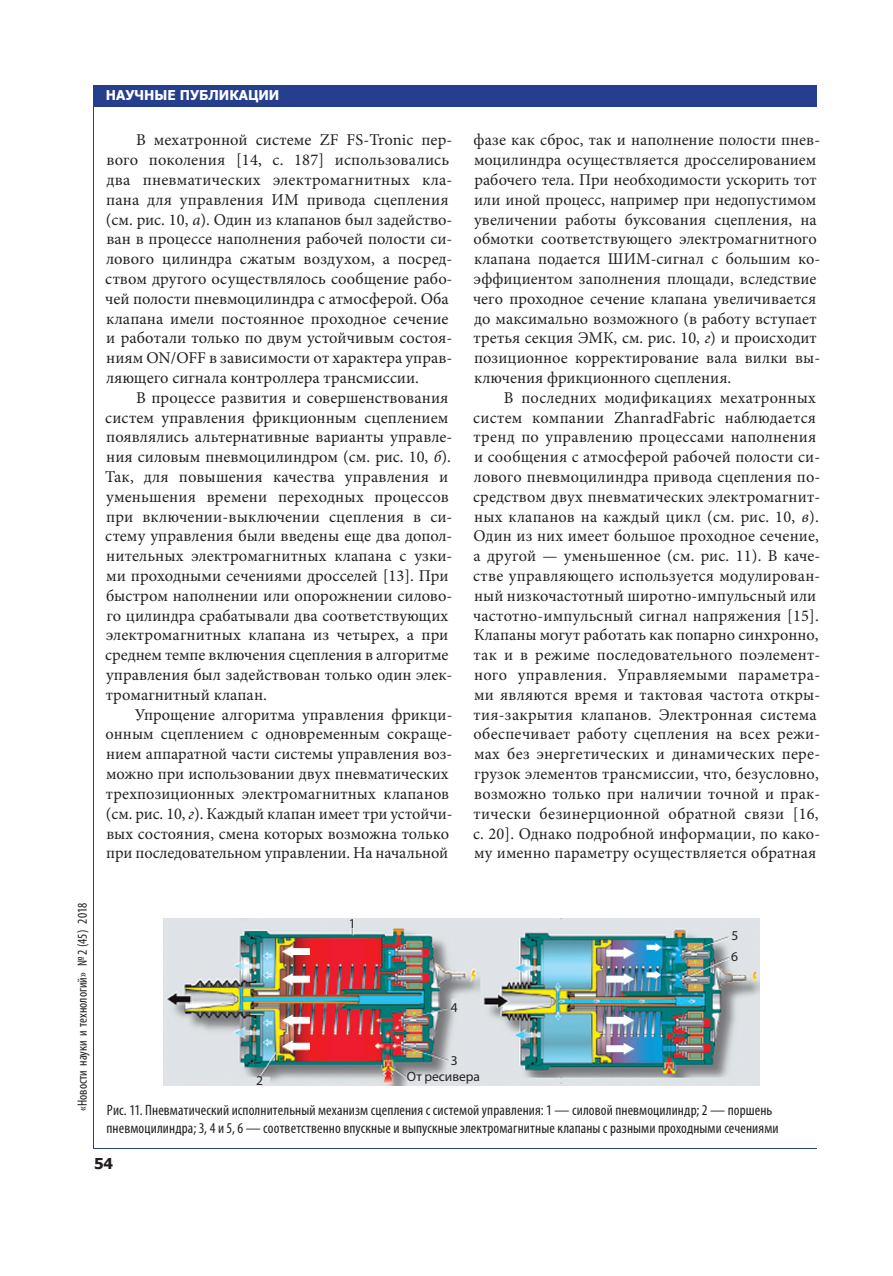
<style>
.page{position:relative;width:893px;height:1276px;background:#fff}
.page>*{position:absolute;margin:0;border:0;box-sizing:border-box;transform-origin:0 0}
.t1{font:16.5px/19.8px "Minion Pro";letter-spacing:.005em;color:#231f20}
.t2{font:condensed 15px/18px "Myriad Pro";letter-spacing:.01em;color:#231f20}
.t3{font:700 15px "Tahoma";color:#231f20}
.t4{font:condensed 13.5px "Myriad Pro";color:#231f20}
.t5{font:700 13.5px "Tahoma";color:#fff}
.t6{font:13.5px/21px "Myriad Pro";color:#231f20}
.s1{font-style:italic}
</style>
<div class="page">
<div style="left:94px;top:85px;width:722px;height:21px;background:#253f8e"></div>
<hr style="left:94px;top:1147px;width:722px;height:1px;background:#253f8e">
<hr style="left:94px;top:85px;width:1px;height:1063px;background:#253f8e">
<img style="left:164px;top:918px;width:595px;height:167px">
<svg style="left:282px;top:946px;width:28px;height:11px"></svg>
<svg style="left:282px;top:973px;width:28px;height:12px"></svg>
<svg style="left:282px;top:1014px;width:28px;height:12px"></svg>
<svg style="left:282px;top:1040px;width:28px;height:12px"></svg>
<svg style="left:606px;top:947px;width:28px;height:12px"></svg>
<svg style="left:646px;top:943px;width:15px;height:8px"></svg>
<svg style="left:646px;top:970px;width:15px;height:9px"></svg>
<svg style="left:606px;top:973px;width:28px;height:12px"></svg>
<svg style="left:606px;top:1014px;width:28px;height:12px"></svg>
<svg style="left:606px;top:1043px;width:28px;height:11px"></svg>
<p class="t5" style="left:106px;top:85px;width:175px">Научные публикации</p>
<p class="t1" style="left:105px;top:130px;width:349px;text-indent:31px">В мехатронной системе ZF FS-Tronic пер&shy;вого поколения [14, с. 187] использовались два пневматических электромагнитных кла&shy;пана для управления ИМ привода сцепления (см. рис. 10, <span class="s1">а</span>). Один из клапанов был задейство&shy;ван в процессе наполнения рабочей полости си&shy;лового цилиндра сжатым воздухом, а посред&shy;ством другого осуществлялось сообщение рабо&shy;чей полости пневмоцилиндра с атмосферой. Оба клапана имели постоянное проходное сечение и работали только по двум устойчивым состоя&shy;ниям ON/OFF в зависимости от характера управ&shy;ляющего сигнала контроллера трансмиссии.</p>
<p class="t1" style="left:105px;top:388px;width:349px;text-indent:31px">В процессе развития и совершенствования систем управления фрикционным сцеплением появлялись альтернативные варианты управле&shy;ния силовым пневмоцилиндром (см. рис. 10, <span class="s1">б</span>).<br>Так, для повышения качества управления и уменьшения времени переходных процессов при включении-выключении сцепления в си&shy;стему управления были введены еще два допол&shy;нительных электромагнитных клапана с узки&shy;ми проходными сечениями дросселей [13]. При быстром наполнении или опорожнении силово&shy;го цилиндра срабатывали два соответствующих электромагнитных клапана из четырех, а при среднем темпе включения сцепления в алгоритме управления был задействован только один элек&shy;тромагнитный клапан.</p>
<p class="t1" style="left:106px;top:704px;width:348px;text-indent:29px">Упрощение алгоритма управления фрикци&shy;онным сцеплением с одновременным сокраще&shy;нием аппаратной части системы управления воз&shy;можно при использовании двух пневматических трехпозиционных электромагнитных клапанов (см. рис. 10, <span class="s1">г</span>). Каждый клапан имеет три устойчи&shy;вых состояния, смена которых возможна только при последовательном управлении. На начальной</p>
<p class="t1" style="left:473px;top:130px;width:349px">фазе как сброс, так и наполнение полости пнев&shy;моцилиндра осуществляется дросселированием рабочего тела. При необходимости ускорить тот или иной процесс, например при недопустимом увеличении работы буксования сцепления, на обмотки соответствующего электромагнитного клапана подается ШИМ-сигнал с большим ко&shy;эффициентом заполнения площади, вследствие чего проходное сечение клапана увеличивается до максимально возможного (в работу вступает третья секция ЭМК, см. рис. 10, <span class="s1">г</span>) и происходит позиционное корректирование вала вилки вы&shy;ключения фрикционного сцепления.</p>
<p class="t1" style="left:473px;top:388px;width:349px;text-indent:31px">В последних модификациях мехатронных систем компании ZhanradFabric наблюдается тренд по управлению процессами наполнения и сообщения с атмосферой рабочей полости си&shy;лового пневмоцилиндра привода сцепления по&shy;средством двух пневматических электромагнит&shy;ных клапанов на каждый цикл (см. рис. 10, <span class="s1">в</span>).<br>Один из них имеет большое проходное сечение, а другой — уменьшенное (см. рис. 11). В каче&shy;стве управляющего используется модулирован&shy;ный низкочастотный широтно-импульсный или частотно-импульсный сигнал напряжения [15].<br>Клапаны могут работать как попарно синхронно, так и в режиме последовательного поэлемент&shy;ного управления. Управляемыми параметра&shy;ми являются время и тактовая частота откры&shy;тия-закрытия клапанов. Электронная система обеспечивает работу сцепления на всех режи&shy;мах без энергетических и динамических пере&shy;грузок элементов трансмиссии, что, безусловно, возможно только при наличии точной и прак&shy;тически безинерционной обратной связи [16, с. 20]. Однако подробной информации, по како&shy;му именно параметру осуществляется обратная</p>
<p class="t4" style="left:74px;top:1111px;width:209px;rotate:-90deg">«Новости науки и технологий» № 2 (45) 2018</p>
<p class="t6" style="left:256px;top:1069px;width:8px">2</p>
<p class="t6" style="left:349px;top:912px;width:8px">1</p>
<p class="t6" style="left:451px;top:996px;width:8px">4</p>
<p class="t6" style="left:451px;top:1050px;width:8px">3</p>
<p class="t6" style="left:407px;top:1066px;width:75px">От ресивера</p>
<p class="t6" style="left:731px;top:924px;width:9px">5<br>6</p>
<p class="t2" style="left:106px;top:1100px;width:674px">Рис. 11. Пневматический исполнительный механизм сцепления с системой управления: 1 — силовой пневмоцилиндр; 2 — поршень пневмоцилиндра; 3, 4 и 5, 6 — соответственно впускные и выпускные электромагнитные клапаны с разными проходными сечениями</p>
<p class="t3" style="left:94px;top:1153px;width:21px">54</p>
</div>
